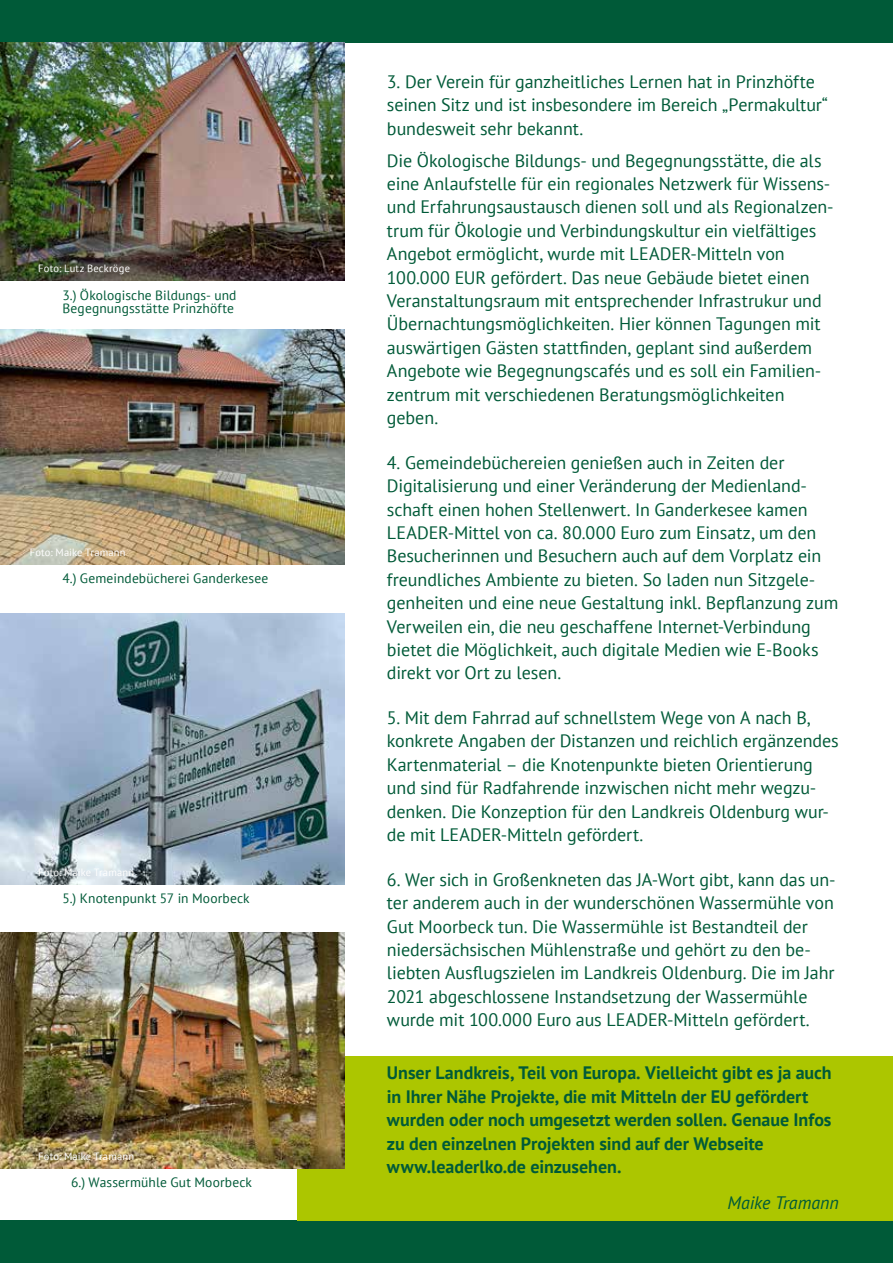
<style>
.page{position:relative;width:893px;height:1263px;background:#fff}
.page>*{position:absolute;margin:0;border:0;box-sizing:border-box;transform-origin:0 0}
.t1{font:18px/23.4px "PT Sans";letter-spacing:-.005em;color:#005a38}
.t2{font:700 18px/23.4px "PT Sans";color:#005a38}
.t3{font:italic 18px "PT Sans";letter-spacing:-.005em;color:#005a38}
.t4{font:13.5px/13.5px "PT Sans";letter-spacing:.01em;color:#005a38}
.t5{font:10.5px "PT Sans";letter-spacing:.02em;color:#fff}
</style>
<div class="page">
<div style="left:0;top:0;width:893px;height:43px;background:#005a38"></div>
<div style="left:0;top:1220px;width:893px;height:43px;background:#005a38"></div>
<div style="left:298px;top:1056px;width:595px;height:164px;background:#acc600"></div>
<img style="left:0;top:43px;width:344px;height:238px">
<img style="left:0;top:613px;width:344px;height:271px">
<img style="left:0;top:329px;width:344px;height:236px">
<img style="left:0;top:933px;width:344px;height:235px">
<p class="t5" style="left:38px;top:262px;width:93px">Foto: Lutz Beckröge</p>
<p class="t4" style="left:63px;top:288px;width:176px">3.) Ökologische Bildungs- und<br>Begegnungsstätte Prinzhöfte</p>
<p class="t5" style="left:30px;top:546px;width:97px">Foto: Maike Tramann</p>
<p class="t4" style="left:63px;top:572px;width:207px">4.) Gemeindebücherei Ganderkesee</p>
<p class="t5" style="left:38px;top:865px;width:97px">Foto: Maike Tramann</p>
<p class="t4" style="left:63px;top:891px;width:189px">5.) Knotenpunkt 57 in Moorbeck</p>
<p class="t5" style="left:38px;top:1149px;width:97px">Foto: Maike Tramann</p>
<p class="t4" style="left:71px;top:1175px;width:183px">6.) Wassermühle Gut Moorbeck</p>
<p class="t1" style="left:387px;top:69px;width:442px">3. Der Verein für ganzheitliches Lernen hat in Prinzhöfte seinen Sitz und ist insbesondere im Bereich „Permakultur“ bundesweit sehr bekannt.</p>
<p class="t1" style="left:387px;top:148px;width:448px">Die Ökologische Bildungs- und Begegnungsstätte, die als eine Anlaufstelle für ein regionales Netzwerk für Wissens&shy;und Erfahrungsaustausch dienen soll und als Regionalzen&shy;trum für Ökologie und Verbindungskultur ein vielfältiges Angebot ermöglicht, wurde mit LEADER-Mitteln von 100.000 EUR gefördert. Das neue Gebäude bietet einen Veranstaltungsraum mit entsprechender Infrastrukur und Übernachtungsmöglichkeiten. Hier können Tagungen mit auswärtigen Gästen stattfinden, geplant sind außerdem Angebote wie Begegnungscafés und es soll ein Familien&shy;zentrum mit verschiedenen Beratungsmöglichkeiten geben.</p>
<p class="t1" style="left:387px;top:450px;width:453px">4. Gemeindebüchereien genießen auch in Zeiten der Digitalisierung und einer Veränderung der Medienland&shy;schaft einen hohen Stellenwert. In Ganderkesee kamen LEADER-Mittel von ca. 80.000 Euro zum Einsatz, um den Besucherinnen und Besuchern auch auf dem Vorplatz ein freundliches Ambiente zu bieten. So laden nun Sitzgele&shy;genheiten und eine neue Gestaltung inkl. Bepflanzung zum Verweilen ein, die neu geschaffene Internet-Verbindung bietet die Möglichkeit, auch digitale Medien wie E-Books direkt vor Ort zu lesen.</p>
<p class="t1" style="left:387px;top:705px;width:453px">5. Mit dem Fahrrad auf schnellstem Wege von A nach B, konkrete Angaben der Distanzen und reichlich ergänzendes Kartenmaterial – die Knotenpunkte bieten Orientierung und sind für Radfahrende inzwischen nicht mehr wegzu&shy;denken. Die Konzeption für den Landkreis Oldenburg wur&shy;de mit LEADER-Mitteln gefördert.</p>
<p class="t1" style="left:387px;top:867px;width:450px">6. Wer sich in Großenkneten das JA-Wort gibt, kann das un&shy;ter anderem auch in der wunderschönen Wassermühle von Gut Moorbeck tun. Die Wassermühle ist Bestandteil der niedersächsischen Mühlenstraße und gehört zu den be&shy;liebten Ausflugszielen im Landkreis Oldenburg. Die im Jahr 2021 abgeschlossene Instandsetzung der Wassermühle wurde mit 100.000 Euro aus LEADER-Mitteln gefördert.</p>
<p class="t2" style="left:387px;top:1061px;width:446px">Unser Landkreis, Teil von Europa. Vielleicht gibt es ja auch in Ihrer Nähe Projekte, die mit Mitteln der EU gefördert wurden oder noch umgesetzt werden sollen. Genaue Infos zu den einzelnen Projekten sind auf der Webseite www.leaderlko.de einzusehen.</p>
<p class="t3" style="left:727px;top:1191px;width:113px">Maike Tramann</p>
</div>
